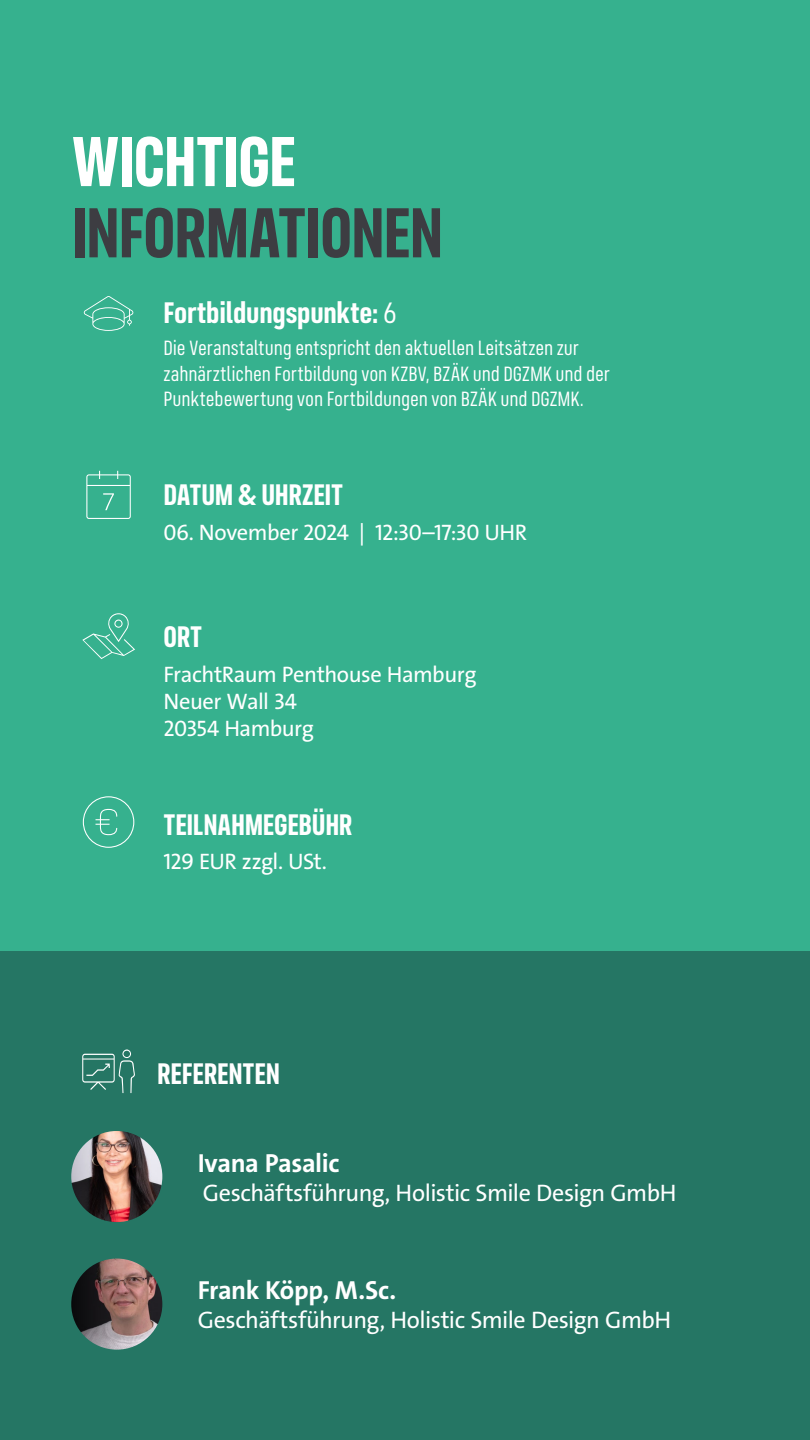
<style>
.page{position:relative;width:810px;height:1440px;background:#fff}
.page>*{position:absolute;margin:0;border:0;box-sizing:border-box;transform-origin:0 0}
.t1{font:700 71.25px "FS Industrie Cd";letter-spacing:-.02em;color:#3d3d42}
.t2{font:700 71.25px "FS Industrie Cd";letter-spacing:-.02em;color:#fff}
.t3{font:700 30px "FS Industrie Cd";letter-spacing:-.01em;color:#fff}
.t4{font:26.25px "The Sans LP7 Bld";letter-spacing:-.02em;color:#fff}
.t5{font:24px "The Sans LP5 Plain";letter-spacing:-.02em;color:#fff}
.t6{font:22.5px/27px "The Sans LP5 Plain";letter-spacing:-.025em;color:#fff}
.t7{font:21px/25.2px "FS Industrie Cd";letter-spacing:-.005em;color:#fff}
.s1{font-weight:400}
</style>
<div class="page">
<div style="left:0;top:0;width:810px;height:967px;background:#36b18e"></div>
<div style="left:0;top:951px;width:810px;height:489px;background:#257664"></div>
<svg style="left:84px;top:296px;width:49px;height:35px"></svg>
<svg style="left:82px;top:613px;width:53px;height:46px"></svg>
<div style="left:83px;top:796px;width:51px;height:52px;border:1px solid #fff;border-radius:50%"></div>
<svg style="left:96px;top:808px;width:22px;height:28px"></svg>
<svg style="left:86px;top:471px;width:45px;height:48px"></svg>
<img style="left:71px;top:1131px;width:91px;height:91px;border-radius:46px">
<svg style="left:82px;top:1050px;width:53px;height:43px"></svg>
<img style="left:71px;top:1259px;width:91px;height:91px;border-radius:46px">
<h1 class="t2" style="left:71px;top:118px;width:226px">WICHTIGE</h1>
<h1 class="t1" style="left:71px;top:189px;width:374px">INFORMATIONEN</h1>
<h2 class="t3" style="left:163px;top:294px;width:234px">Fortbildungspunkte: <span class="s1">6</span></h2>
<p class="t7" style="left:163px;top:336px;width:448px">Die Veranstaltung entspricht den aktuellen Leitsätzen zur zahnärztlichen Fortbildung von KZBV, BZÄK und DGZMK und der<br>Punktebewertung von Fortbildungen von BZÄK und DGZMK.</p>
<h2 class="t3" style="left:163px;top:477px;width:181px">DATUM &amp; UHRZEIT</h2>
<p class="t6" style="left:163px;top:519px;width:365px">06. November 2024 | 12:30–17:30 UHR</p>
<h2 class="t3" style="left:163px;top:618px;width:40px">ORT</h2>
<p class="t6" style="left:163px;top:661px;width:315px">FrachtRaum Penthouse Hamburg<br>Neuer Wall 34<br>20354 Hamburg</p>
<h2 class="t3" style="left:163px;top:806px;width:190px">TEILNAHMEGEBÜHR</h2>
<p class="t6" style="left:163px;top:848px;width:165px">129 EUR zzgl. USt.</p>
<h2 class="t3" style="left:157px;top:1055px;width:124px">REFERENTEN</h2>
<p class="t4" style="left:198px;top:1146px;width:143px">Ivana Pasalic</p>
<p class="t5" style="left:203px;top:1177px;width:475px">Geschäftsführung, Holistic Smile Design GmbH</p>
<p class="t4" style="left:198px;top:1274px;width:200px">Frank Köpp, M.Sc.</p>
<p class="t5" style="left:198px;top:1305px;width:475px">Geschäftsführung, Holistic Smile Design GmbH</p>
</div>
